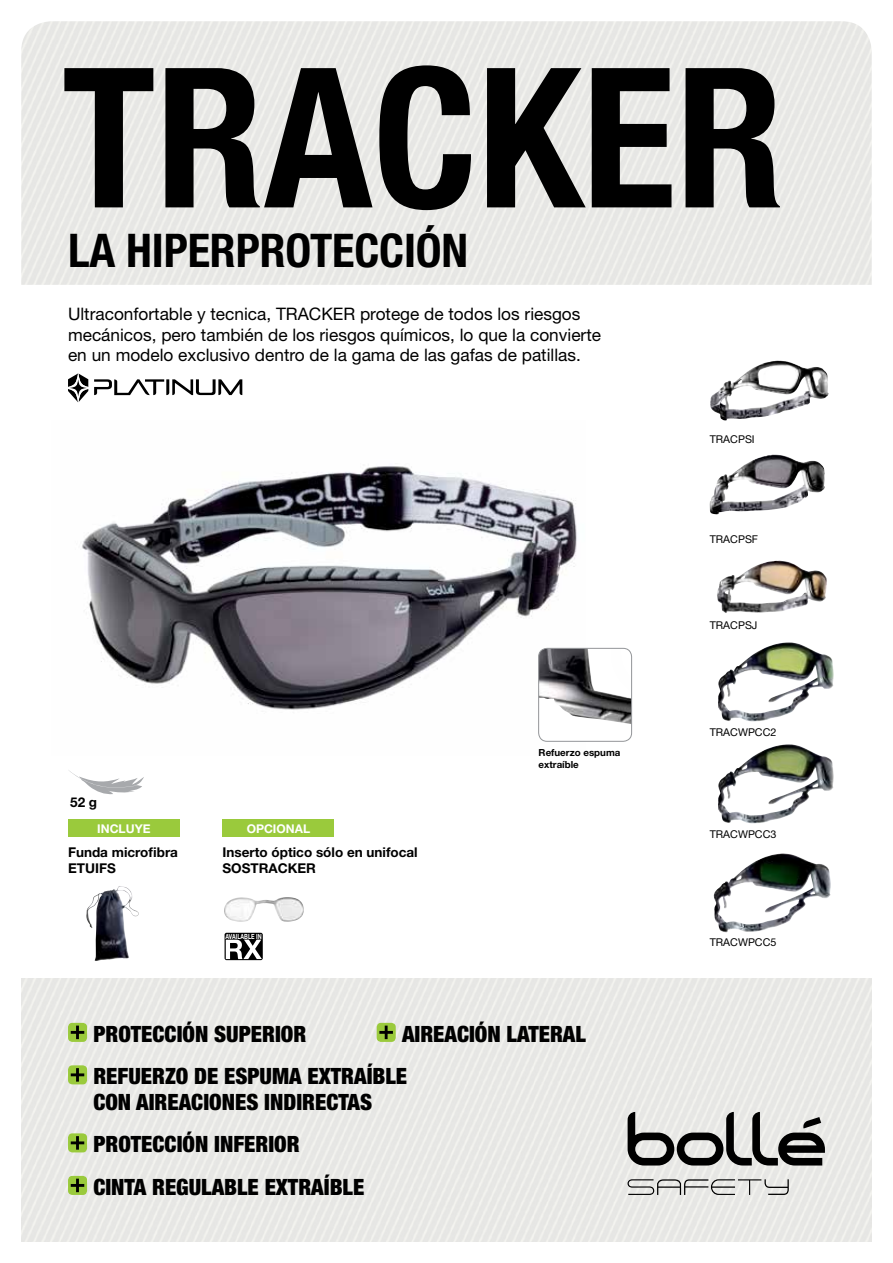
<style>
.page{position:relative;width:893px;height:1263px;background:#fff}
.page>*{position:absolute;margin:0;border:0;box-sizing:border-box;transform-origin:0 0}
.t1{font:700 condensed 195px "Helvetica Neue";color:#000}
.t2{font:700 condensed 46.5px "Helvetica Neue";letter-spacing:-.005em;color:#000}
.t3{font:900 condensed 22.5px/42.5px "Helvetica Neue";color:#000}
.t4{font:17.25px/20.7px "Helvetica Neue";color:#000}
.t5{font:700 13.5px/16.2px "Helvetica Neue";color:#000}
.t6{font:700 12px "Helvetica Neue";color:#fff}
.t7{font:10.8px "Helvetica Neue";color:#000}
.t8{font:700 9.75px/11.7px "Helvetica Neue";color:#000}
.t9{font:700 7.05px "Helvetica Neue";color:#fff;scale:.76 1}
</style>
<div class="page">
<svg style="left:69px;top:770px;width:75px;height:24px"></svg>
<svg style="left:628px;top:1112px;width:197px;height:53px;background:#929291"></svg>
<svg style="left:627px;top:1179px;width:162px;height:16px;background:#bebebc"></svg>
<img style="left:82px;top:466px;width:503px;height:276px">
<img style="left:710px;top:361px;width:119px;height:60px">
<img style="left:709px;top:455px;width:116px;height:60px">
<img style="left:717px;top:561px;width:110px;height:52px">
<img style="left:86px;top:887px;width:44px;height:74px">
<img style="left:224px;top:897px;width:80px;height:25px">
<div style="left:225px;top:933px;width:38px;height:27px;background:#000;border-radius:2px"></div>
<svg style="left:226px;top:939px;width:36px;height:20px"></svg>
<img style="left:718px;top:642px;width:116px;height:80px">
<img style="left:718px;top:744px;width:116px;height:80px">
<img style="left:713px;top:853px;width:118px;height:79px">
<div style="left:539px;top:648px;width:93px;height:93px;background:#fff;border-radius:9px"></div>
<img style="left:539px;top:648px;width:93px;height:76px">
<div style="left:538px;top:648px;width:94px;height:93px;border:1px solid #939598;border-radius:9px"></div>
<svg style="left:94px;top:379px;width:148px;height:17px"></svg>
<svg style="left:68px;top:374px;width:20px;height:28px"></svg>
<svg style="left:70px;top:379px;width:17px;height:17px"></svg>
<div style="left:68px;top:1023px;width:19px;height:19px;background:#9aca3c;border-radius:4px"></div>
<svg style="left:71px;top:1025px;width:13px;height:14px"></svg>
<div style="left:68px;top:1065px;width:19px;height:19px;background:#9aca3c;border-radius:4px"></div>
<svg style="left:71px;top:1068px;width:13px;height:14px"></svg>
<div style="left:68px;top:1133px;width:19px;height:19px;background:#9aca3c;border-radius:4px"></div>
<svg style="left:71px;top:1136px;width:13px;height:14px"></svg>
<div style="left:68px;top:1176px;width:19px;height:19px;background:#9aca3c;border-radius:4px"></div>
<svg style="left:71px;top:1178px;width:13px;height:14px"></svg>
<div style="left:68px;top:819px;width:111px;height:18px;background:#9aca3c"></div>
<div style="left:223px;top:819px;width:111px;height:18px;background:#9aca3c"></div>
<div style="left:377px;top:1023px;width:19px;height:19px;background:#9aca3c;border-radius:4px"></div>
<svg style="left:379px;top:1025px;width:14px;height:14px"></svg>
<h1 class="t1" style="left:62px;top:20px;width:724px">TRACKER</h1>
<h2 class="t2" style="left:68px;top:222px;width:402px">LA HIPERPROTECCIÓN</h2>
<p class="t4" style="left:68px;top:303px;width:534px">Ultraconfortable y tecnica, tRaCKER protege de todos los riesgos mecánicos, pero también de los riesgos químicos, lo que la convierte en un modelo exclusivo dentro de la gama de las gafas de patillas.</p>
<p class="t5" style="left:70px;top:793px;width:29px">52 g</p>
<p class="t6" style="left:97px;top:821px;width:53px">inclUYe</p>
<p class="t5" style="left:68px;top:843px;width:111px">Funda microfibra<br>ETUIFS</p>
<p class="t6" style="left:247px;top:821px;width:65px">opcional</p>
<p class="t5" style="left:223px;top:843px;width:197px">Inserto óptico sólo en unifocal<br>SOSTRACKER</p>
<p class="t9" style="left:225px;top:932px;width:49px">AVAILABLE IN</p>
<p class="t8" style="left:539px;top:747px;width:83px">Refuerzo espuma extraíble</p>
<h3 class="t3" style="left:93px;top:1012px;width:315px">PROTECCIÓN SUPERIOR<br>REFUERZO DE ESPUMA EXTRAÍBLE</h3>
<h3 class="t3" style="left:93px;top:1080px;width:280px">CON AIREACIONES INDIRECTAS<br>PROTECCIÓN INFERIOR<br>CINTA REGULABLE EXTRAÍBLE</h3>
<h3 class="t3" style="left:402px;top:1012px;width:185px">AIREACIÓN LATERAL</h3>
<p class="t7" style="left:710px;top:433px;width:46px">TRACPSI</p>
<p class="t7" style="left:710px;top:532px;width:50px">TRACPSF</p>
<p class="t7" style="left:710px;top:619px;width:49px">TRACPSJ</p>
<p class="t7" style="left:710px;top:726px;width:68px">TRACWPCC2</p>
<p class="t7" style="left:710px;top:828px;width:68px">TRACWPCC3</p>
<p class="t7" style="left:710px;top:936px;width:68px">TRACWPCC5</p>
</div>
